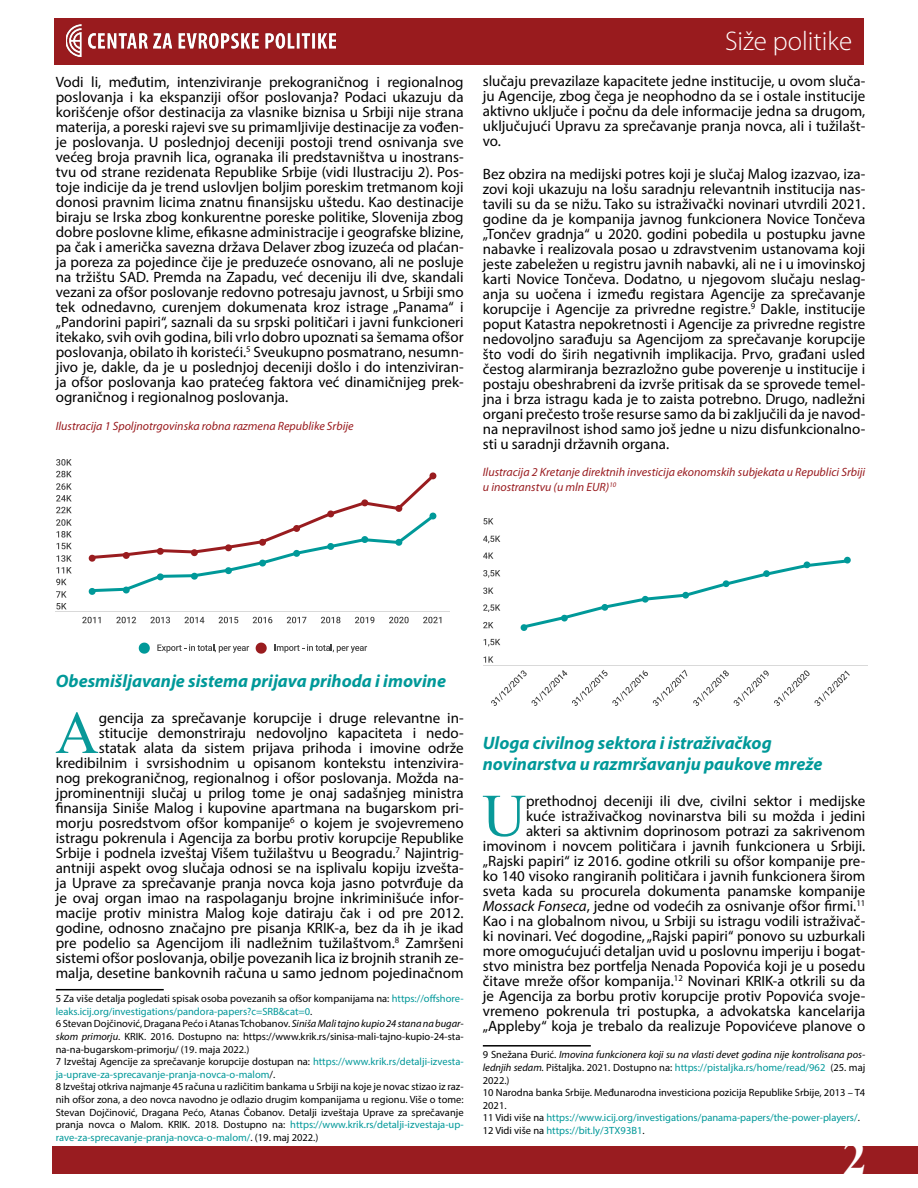
<style>
.page{position:relative;width:918px;height:1188px;background:#fff}
.page>*{position:absolute;margin:0;border:0;box-sizing:border-box;transform-origin:0 0}
.t1{font:60.3px "Times New Roman";color:#089999}
.t2{font:700 49.5px "Times New Roman";color:#fff}
.t3{font:300 27px "Myriad Pro";color:#fff}
.t4{font:italic 700 18px/21px "Myriad Pro";color:#099}
.t5{font:15px/15px "Myriad Pro";color:#000;text-align:justify}
.t6{font:italic 12px/15px "Myriad Pro";color:#991c20}
.t7{font:italic 12px "Myriad Pro";color:#991b1e}
.t8{font:10.5px/12.6px "Myriad Pro";color:#000}
.s1{font-family:"Calibri"}
.s2{color:#009899}
.s3{font-style:italic}
</style>
<div class="page">
<hr style="left:483px;top:1045px;width:108px;height:2px;background:#000">
<hr style="left:56px;top:989px;width:108px;height:1px;background:#000">
<div style="left:52px;top:1147px;width:866px;height:27px;background:#991c20"></div>
<div style="left:54px;top:18px;width:810px;height:47px;background:#991b1e"></div>
<hr style="left:56px;top:611px;width:394px;height:1px;background:#d9d9d9">
<svg style="left:56px;top:591px;width:11px;height:18px"></svg>
<svg style="left:56px;top:579px;width:11px;height:6px"></svg>
<svg style="left:56px;top:555px;width:16px;height:18px"></svg>
<svg style="left:56px;top:519px;width:16px;height:30px"></svg>
<svg style="left:56px;top:507px;width:16px;height:6px"></svg>
<svg style="left:56px;top:483px;width:16px;height:18px"></svg>
<svg style="left:56px;top:459px;width:16px;height:18px"></svg>
<svg style="left:82px;top:617px;width:19px;height:6px"></svg>
<svg style="left:116px;top:617px;width:20px;height:6px"></svg>
<svg style="left:150px;top:617px;width:20px;height:6px"></svg>
<svg style="left:185px;top:617px;width:19px;height:6px"></svg>
<svg style="left:219px;top:617px;width:19px;height:6px"></svg>
<svg style="left:253px;top:617px;width:19px;height:6px"></svg>
<svg style="left:287px;top:617px;width:19px;height:6px"></svg>
<svg style="left:321px;top:617px;width:19px;height:6px"></svg>
<svg style="left:355px;top:617px;width:19px;height:6px"></svg>
<svg style="left:389px;top:617px;width:20px;height:6px"></svg>
<svg style="left:423px;top:617px;width:18px;height:6px"></svg>
<svg style="left:89px;top:472px;width:348px;height:123px"></svg>
<svg style="left:139px;top:643px;width:11px;height:11px"></svg>
<svg style="left:157px;top:644px;width:92px;height:9px"></svg>
<svg style="left:256px;top:643px;width:11px;height:11px"></svg>
<svg style="left:275px;top:644px;width:92px;height:9px"></svg>
<hr style="left:483px;top:665px;width:385px;height:1px;background:#d9d9d9">
<svg style="left:484px;top:656px;width:9px;height:7px"></svg>
<svg style="left:484px;top:639px;width:16px;height:8px"></svg>
<svg style="left:483px;top:622px;width:10px;height:6px"></svg>
<svg style="left:483px;top:604px;width:17px;height:8px"></svg>
<svg style="left:483px;top:588px;width:10px;height:6px"></svg>
<svg style="left:483px;top:570px;width:17px;height:8px"></svg>
<svg style="left:483px;top:553px;width:10px;height:6px"></svg>
<svg style="left:483px;top:536px;width:17px;height:7px"></svg>
<svg style="left:483px;top:518px;width:10px;height:6px"></svg>
<svg style="left:491px;top:670px;width:196px;height:36px"></svg>
<svg style="left:693px;top:670px;width:157px;height:36px"></svg>
<svg style="left:521px;top:557px;width:330px;height:74px"></svg>
<img style="left:66px;top:25px;width:270px;height:32px">
<p class="t5" style="left:56px;top:74px;width:409px">Vodi li, međutim, intenziviranje prekograničnog i regionalnog poslovanja i ka ekspanziji ofšor poslovanja? Podaci ukazuju da korišćenje ofšor destinacija za vlasnike biznisa u Srbiji nije strana materija, a poreski rajevi sve su primamljivije destinacije za vođen&shy;je poslovanja. U poslednjoj deceniji postoji trend osnivanja sve većeg broja pravnih lica, ogranaka ili predstavništva u inostrans&shy;tvu od strane rezidenata Republike Srbije (vidi Ilustraciju 2). Pos&shy;toje indicije da je trend uslovljen boljim poreskim tretmanom koji donosi pravnim licima znatnu finansijsku uštedu. Kao destinacije biraju se Irska zbog konkurentne poreske politike, Slovenija zbog dobre poslovne klime, efikasne administracije i geografske blizine, pa čak i američka savezna država Delaver zbog izuzeća od plaćan&shy;ja poreza za pojedince čije je preduzeće osnovano, ali ne posluje na tržištu SAD. Premda na Zapadu, već deceniju ili dve, skandali vezani za ofšor poslovanje redovno potresaju javnost, u Srbiji smo tek odnedavno, curenjem dokumenata kroz istrage „Panama“ i „Pandorini papiri“, saznali da su srpski političari i javni funkcioneri itekako, svih ovih godina, bili vrlo dobro upoznati sa šemama ofšor poslovanja, obilato ih koristeći.<sup>5</sup> Sveukupno posmatrano, nesumn&shy;jivo je, dakle, da je u poslednjoj deceniji došlo i do intenziviran&shy;ja ofšor poslovanja kao pratećeg faktora već dinamičnijeg prek&shy;ograničnog i regionalnog poslovanja.</p>
<p class="t7" style="left:56px;top:420px;width:299px">Ilustracija 1 Spoljnotrgovinska robna razmena Republike Srbije</p>
<h3 class="t3" style="left:725px;top:25px;width:129px">Siže politike</h3>
<p class="t5" style="left:483px;top:73px;width:384px">slučaju prevazilaze kapacitete jedne institucije, u ovom sluča&shy;ju Agencije, zbog čega je neophodno da se i ostale institucije aktivno uključe i počnu da dele informacije jedna sa drugom, uključujući Upravu za sprečavanje pranja novca, ali i tužilašt&shy;vo.</p>
<p class="t5" style="left:483px;top:166px;width:384px">Bez obzira na medijski potres koji je slučaj Malog izazvao, iza&shy;zovi koji ukazuju na lošu saradnju relevantnih institucija nas&shy;tavili su da se nižu. Tako su istraživački novinari utvrdili 2021. godine da je kompanija javnog funkcionera Novice Tončeva „Tončev gradnja“ u 2020. godini pobedila u postupku javne nabavke i realizovala posao u zdravstvenim ustanovama koji jeste zabeležen u registru javnih nabavki, ali ne i u imovinskoj karti Novice Tončeva. Dodatno, u njegovom slučaju neslag&shy;anja su uočena i između registara Agencije za sprečavanje korupcije i Agencije za privredne registre.<sup>9</sup> Dakle, institucije poput Katastra nepokretnosti i Agencije za privredne registre nedovoljno sarađuju sa Agencijom za sprečavanje korupcije <span class="s1">što</span> vodi do <span class="s1">širih</span> negativnih implikacija. Prvo, građani usled čestog alarmiranja bezrazložno gube poverenje u institucije i postaju obeshrabreni da izvrše pritisak da se sprovede temel&shy;jna i brza istragu kada je to zaista potrebno. Drugo, nadležni organi prečesto troše resurse samo da bi zaključili da je navod&shy;na nepravilnost ishod samo još jedne u nizu disfunkcionalno&shy;sti u saradnji državnih organa.</p>
<p class="t6" style="left:483px;top:464px;width:384px">Ilustracija 2 Kretanje direktnih investicija ekonomskih subjekata u Republici Srbiji u inostranstvu (u mln EUR)<sup>10</sup></p>
<p class="t4" style="left:56px;top:670px;width:392px">Obesmišljavanje sistema prijava prihoda i imovine</p>
<h1 class="t1" style="left:55px;top:690px;width:45px">A</h1>
<p class="t5" style="left:56px;top:710px;width:409px;text-align:right">gencija za sprečavanje korupcije i druge relevantne in&shy;stitucije demonstriraju nedovoljno kapaciteta i nedo-<br>statak alata da sistem prijava prihoda i imovine održe kredibilnim i svrsishodnim u opisanom kontekstu intenzivira&shy;nog prekograničnog, regionalnog i ofšor poslovanja. Možda na&shy;jprominentniji slučaj u prilog tome je onaj sadašnjeg ministra finansija Siniše Malog i kupovine apartmana na bugarskom pri&shy;morju posredstvom ofšor kompanije<sup>6</sup> o kojem je svojevremeno istragu pokrenula i Agencija za borbu protiv korupcije Republike Srbije i podnela izveštaj Višem tužilaštvu u Beogradu.<sup>7</sup> Najintrig&shy;antniji aspekt ovog slučaja odnosi se na isplivalu kopiju izvešta&shy;ja Uprave za sprečavanje pranja novca koja jasno potvrđuje da je ovaj organ imao na raspolaganju brojne inkriminišuće infor&shy;macije protiv ministra Malog koje datiraju <span class="s1">čak i</span> od pre 2012. godine, odnosno značajno pre pisanja KRIK-a, bez da ih je ikad pre podelio sa Agencijom ili nadležnim tužilaštvom.<sup>8</sup> Zamršeni sistemi ofšor poslovanja, obilje povezanih lica iz brojnih stranih ze&shy;malja, desetine bankovnih računa u samo jednom pojedinačnom</p>
<p class="t8" style="left:56px;top:992px;width:409px">5 Za više detalja pogledati spisak osoba povezanih sa ofšor kompanijama na: <span class="s2">https://offshore&shy;leaks.icij.org/investigations/pandora-papers?c=SRB&amp;cat=0</span>.<br>6 Stevan Dojčinović, Dragana Pećo i Atanas Tchobanov. <span class="s3">Siniša Mali tajno kupio 24 stana na bugar&shy;skom primorju</span>. KRIK. 2016. Dostupno na: https://www.krik.rs/sinisa-mali-tajno-kupio-24-sta&shy;na-na-bugarskom-primorju/ (19. maja 2022.)<br>7 Izveštaj Agencije za sprečavanje korupcije dostupan na: <span class="s2">https://www.krik.rs/detalji-izvesta&shy;ja-uprave-za-sprecavanje-pranja-novca-o-malom</span>/.<br>8 Izveštaj otkriva najmanje 45 računa u različitim bankama u Srbiji na koje je novac stizao iz raz&shy;nih ofšor zona, a deo novca navodno je odlazio drugim kompanijama u regionu. Više o tome:<br>Stevan Dojčinović, Dragana Pećo, Atanas Čobanov. Detalji izveštaja Uprave za sprečavanje pranja novca o Malom. KRIK. 2018. Dostupno na: <span class="s2">https://www.krik.rs/detalji-izvestaja-up&shy;rave-za-sprecavanje-pranja-novca-o-malom/</span>. (19. maj 2022.)</p>
<p class="t4" style="left:483px;top:732px;width:341px">Uloga civilnog sektora i istraživačkog novinarstva u razmršavanju paukove mreže</p>
<h1 class="t1" style="left:483px;top:773px;width:45px">U</h1>
<p class="t5" style="left:483px;top:793px;width:384px;text-align:right">prethodnoj deceniji ili dve, civilni sektor i medijske<br>kuće istraživačkog novinarstva bili su možda i jedini<br>akteri sa aktivnim doprinosom potrazi za sakrivenom imovinom i novcem političara i javnih funkcionera u Srbiji. „Rajski papiri“ iz 2016. godine otkrili su ofšor kompanije pre&shy;ko 140 visoko rangiranih političara i javnih funkcionera širom sveta kada su procurela dokumenta panamske kompanije <span class="s3">Mossack Fonseca</span>, jedne od vodećih za osnivanje ofšor firmi.<sup>11<br></sup>Kao i na globalnom nivou, u Srbiji su istragu vodili istraživač&shy;ki novinari. Već dogodine, „Rajski papiri“ ponovo su uzburkali more omogućuju<span class="s1">ći</span> detaljan uvid u poslovnu imperiju i bogat&shy;stvo ministra bez portfelja Nenada Popovića koji je u posedu čitave mreže ofšor kompanija.<sup>12</sup> Novinari KRIK-a otkrili su da je Agencija za borbu protiv korupcije protiv Popovića svoje&shy;vremeno pokrenula tri postupka, a advokatska kancelarija „Appleby“ koja je trebalo da realizuje Popovićeve planove o</p>
<p class="t8" style="left:483px;top:1048px;width:384px">9 Snežana Đurić. <span class="s3">Imovina funkcionera koji su na vlasti devet godina nije kontrolisana pos&shy;lednjih sedam.</span> Pištaljka. 2021. Dostupno na: <span class="s2">https://pistaljka.rs/home/read/962</span> (25. maj 2022.)<br>10 Narodna banka Srbije. Međunarodna investiciona pozicija Republike Srbije, 2013 – T4<br>2021.<br>11 Vidi više na <span class="s2">https://www.icij.org/investigations/panama-papers/the-power-players/</span>.<br>12 Vidi više na <span class="s2">https://bit.ly/3TX93B1</span>.</p>
<h2 class="t2" style="left:843px;top:1122px;width:25px">2</h2>
</div>
